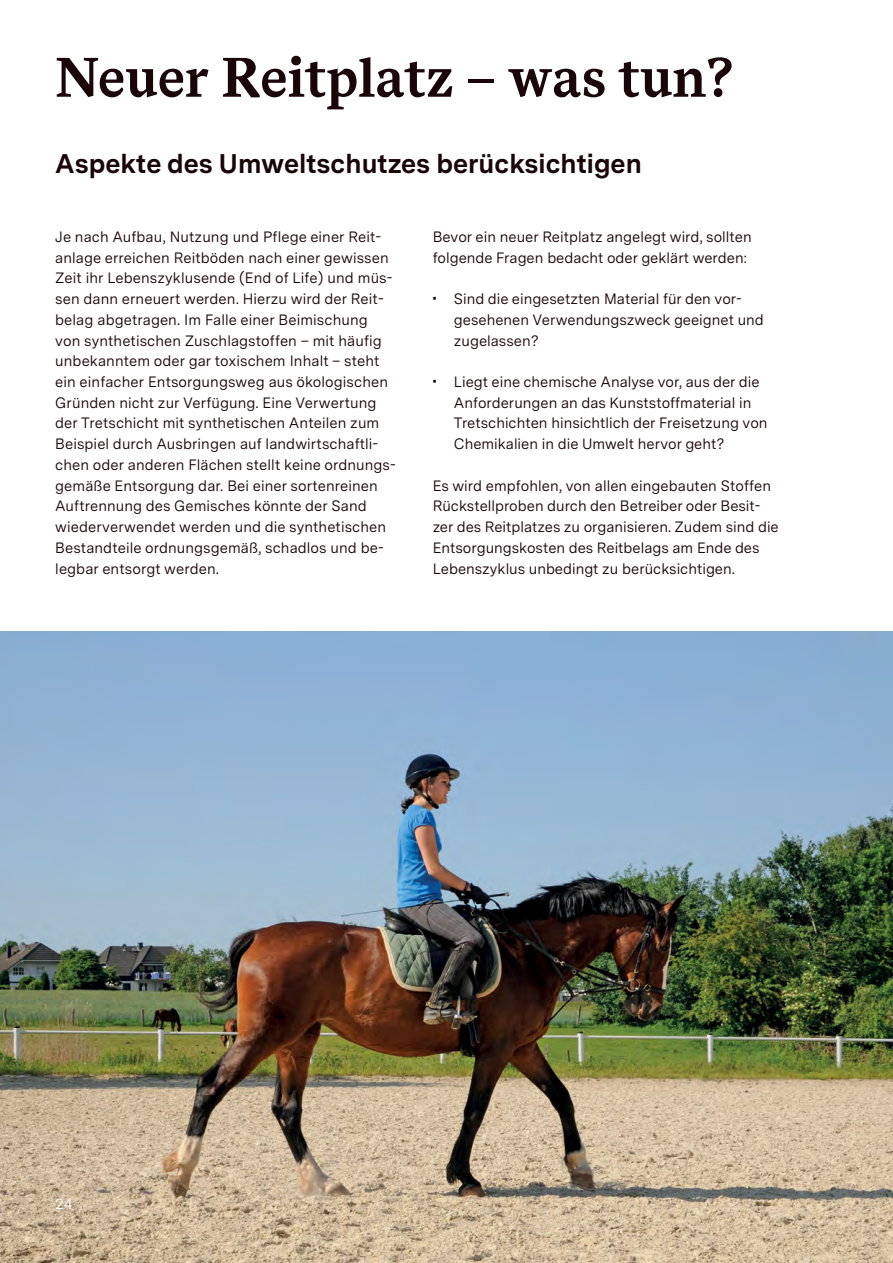
<style>
.page{position:relative;width:893px;height:1263px;background:#fff}
.page>*{position:absolute;margin:0;border:0;box-sizing:border-box;transform-origin:0 0}
.t1{font:700 55.5px "Ba Wue Serif";color:#1a0609}
.t2{font:700 27px "Ba Wue Sans";color:#1a0609}
.P_Copy_P_Copy_10pt_pos_1U_danach_4mm{font:15px/20.7px "Ba Wue Sans";letter-spacing:.005em;color:#1a0609}
.P_Copy_P_Copy_10pt_pos{font:15px/20.7px "Ba Wue Sans";color:#1a0609}
.t3{font:15px "Ba Wue Sans";color:#fff}
.s1{font-weight:700}
</style>
<div class="page">
<img style="left:0;top:631px;width:893px;height:632px">
<h2 class="t1" style="left:55px;top:37px;width:679px">Neuer Reitplatz – was tun?</h2>
<h3 class="t2" style="left:55px;top:143px;width:588px">Aspekte des Umweltschutzes berücksichtigen</h3>
<p class="P_Copy_P_Copy_10pt_pos_1U_danach_4mm" style="left:55px;top:226px;width:342px">Je nach Aufbau, Nutzung und Pflege einer Reit&shy;anlage erreichen Reitböden nach einer gewissen Zeit ihr Lebenszyklusende (End of Life) und müs&shy;sen dann erneuert werden. Hierzu wird der Reit&shy;belag abgetragen. Im Falle einer Beimischung von synthetischen Zuschlagstoffen – mit häufig unbekanntem oder gar toxischem Inhalt – steht ein einfacher Entsorgungsweg aus ökologischen Gründen nicht zur Verfügung. Eine Verwertung der Tretschicht mit synthetischen Anteilen zum Beispiel durch Ausbringen auf landwirtschaftli&shy;chen oder anderen Flächen stellt keine ordnungs&shy;gemäße Entsorgung dar. Bei einer sortenreinen Auftrennung des Gemisches könnte der Sand wiederverwendet werden und die synthetischen Bestandteile ordnungsgemäß, schadlos und be-- legbar entsorgt werden.</p>
<p class="P_Copy_P_Copy_10pt_pos_1U_danach_4mm" style="left:433px;top:226px;width:321px">Bevor ein neuer Reitplatz angelegt wird, sollten folgende Fragen bedacht oder geklärt werden:</p>
<p class="P_Copy_P_Copy_10pt_pos_1U_danach_4mm" style="left:454px;top:288px;width:311px;text-indent:-21px"><span class="s1">•</span> Sind die eingesetzten Material für den vor&shy;gesehenen Verwendungszweck geeignet und zugelassen?</p>
<p class="P_Copy_P_Copy_10pt_pos_1U_danach_4mm" style="left:454px;top:371px;width:315px;text-indent:-21px"><span class="s1">•</span> Liegt eine chemische Analyse vor, aus der die Anforderungen an das Kunststoffmaterial in Tretschichten hinsichtlich der Freisetzung von Chemikalien in die Umwelt hervor geht?</p>
<p class="P_Copy_P_Copy_10pt_pos" style="left:433px;top:475px;width:348px">Es wird empfohlen, von allen eingebauten Stoffen Rückstellproben durch den Betreiber oder Besit&shy;zer des Reitplatzes zu organisieren. Zudem sind die Entsorgungskosten des Reitbelags am Ende des Lebenszyklus unbedingt zu berücksichtigen.</p>
<p class="t3" style="left:55px;top:1193px;width:19px">24</p>
</div>
